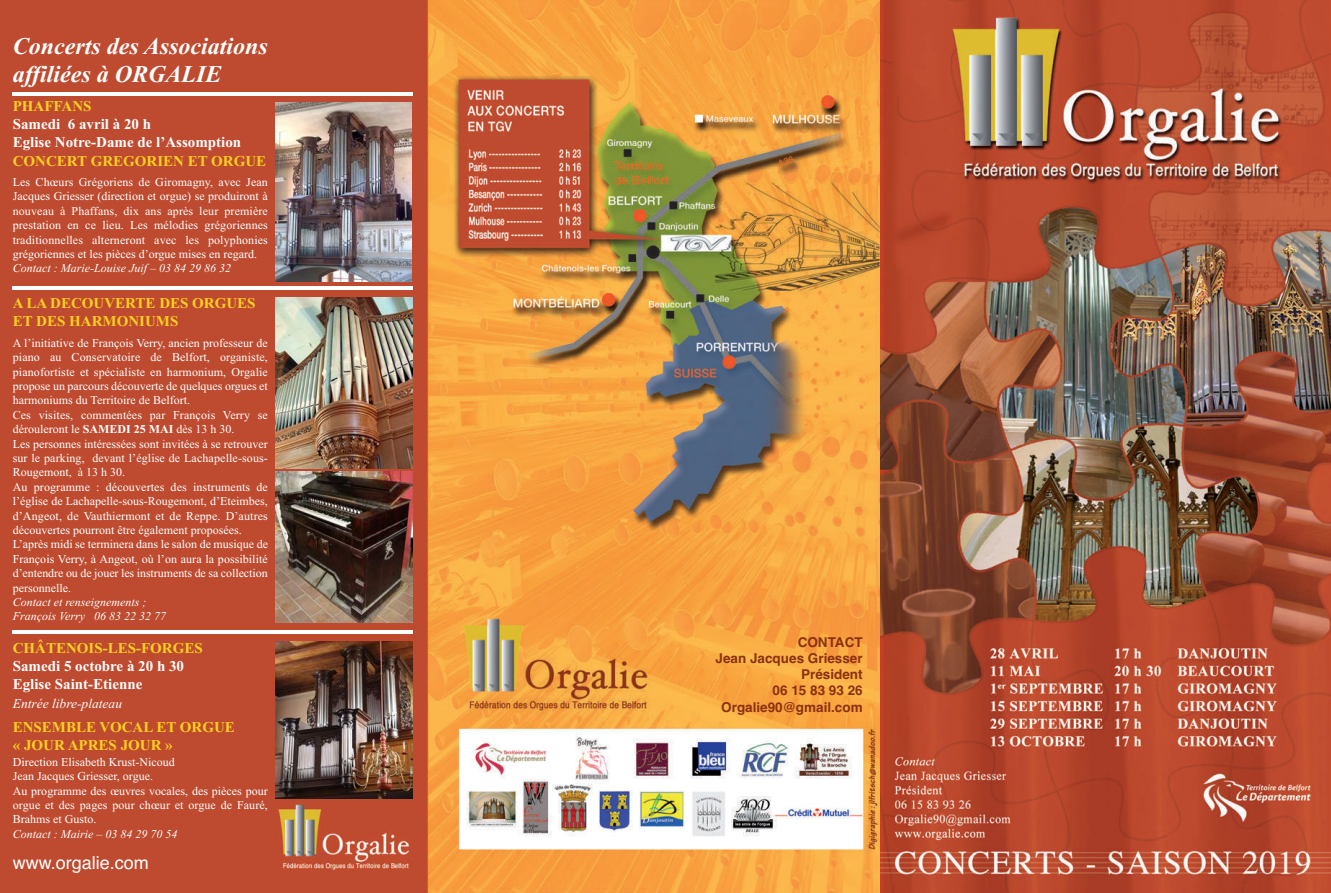
<style>
.page{position:relative;width:1331px;height:893px;background:#fff}
.page>*{position:absolute;margin:0;border:0;box-sizing:border-box;transform-origin:0 0}
.t1{font:italic 700 24px/28.8px "Times New Roman";color:#fff}
.t2{font:18px "Helvetica";color:#fff}
.t3{font:700 15px/18.3px "Times New Roman";color:#ffd01f}
.t4{font:700 15px/18px "Times New Roman";color:#fff}
.t5{font:700 13.5px/16.2px "Helvetica";color:#8b3111;text-align:right}
.t6{font:italic 13.5px "Times New Roman";color:#fff}
.t7{font:12px/14.4px "Times New Roman";color:#fff}
.t8{font:italic 12px/14.4px "Times New Roman";color:#fff}
.s1{font-weight:700}
</style>
<div class="page">
<img style="left:0;top:0;width:880px;height:893px">
<img style="left:880px;top:0;width:451px;height:893px">
<img style="left:276px;top:103px;width:136px;height:178px">
<img style="left:276px;top:298px;width:136px;height:170px">
<img style="left:276px;top:472px;width:136px;height:150px">
<img style="left:276px;top:641px;width:136px;height:158px">
<hr style="left:12px;top:93px;width:400px;height:3px;background:#fff">
<hr style="left:12px;top:287px;width:400px;height:3px;background:#fff">
<hr style="left:12px;top:631px;width:400px;height:3px;background:#fff">
<h1 class="t1" style="left:13px;top:31px;width:257px">Concerts des Associations affiliées à ORGALIE</h1>
<p class="t3" style="left:13px;top:97px;width:80px">PHAFFANS</p>
<p class="t4" style="left:13px;top:115px;width:230px">Samedi 6 avril à 20 h<br>Eglise Notre-Dame de l’Assomption</p>
<p class="t3" style="left:13px;top:151px;width:255px">CONCERT GREGORIEN ET ORGUE</p>
<p class="t7" style="left:13px;top:175px;width:257px;text-align:justify">Les Chœurs Grégoriens de Giromagny, avec Jean Jacques Griesser (direction et orgue) se produiront à nouveau à Phaffans, dix ans après leur première prestation en ce lieu. Les mélodies grégoriennes traditionnelles alterneront avec les polyphonies grégoriennes et les pièces d’orgue mises en regard.</p>
<p class="t8" style="left:13px;top:261px;width:220px">Contact : Marie-Louise Juif – 03 84 29 86 32</p>
<p class="t3" style="left:13px;top:294px;width:244px">A LA DECOUVERTE DES ORGUES<br>ET DES HARMONIUMS</p>
<p class="t7" style="left:13px;top:335px;width:257px">A l’initiative de François Verry, ancien professeur de piano au Conservatoire de Belfort, organiste, pianofortiste et spécialiste en harmonium, Orgalie propose un parcours découverte de quelques orgues et harmoniums du Territoire de Belfort.<br>Ces visites, commentées par François Verry se dérouleront le <span class="s1">SAMEDI 25 MAI</span> dès 13 h 30.<br>Les personnes intéressées sont invitées à se retrouver sur le parking, devant l’église de Lachapelle-sous-Rougemont, à 13 h 30.<br>Au programme : découvertes des instruments de l’église de Lachapelle-sous-Rougemont, d’Eteimbes, d’Angeot, de Vauthiermont et de Reppe. D’autres découvertes pourront être également proposées.<br>L’après midi se terminera dans le salon de musique de François Verry, à Angeot, où l’on aura la possibilité d’entendre ou de jouer les instruments de sa collection personnelle.</p>
<p class="t8" style="left:13px;top:595px;width:155px">Contact et renseignements ;<br>François Verry 06 83 22 32 77</p>
<p class="t3" style="left:13px;top:639px;width:192px">CHÂTENOIS-LES-FORGES</p>
<p class="t4" style="left:13px;top:657px;width:173px">Samedi 5 octobre à 20 h 30<br>Eglise Saint-Etienne</p>
<p class="t6" style="left:13px;top:695px;width:111px">Entrée libre-plateau</p>
<p class="t3" style="left:13px;top:717px;width:224px">ENSEMBLE VOCAL ET ORGUE « JOUR APRES JOUR »</p>
<p class="t7" style="left:13px;top:754px;width:257px">Direction Elisabeth Krust-Nicoud<br>Jean Jacques Griesser, orgue.<br>Au programme des œuvres vocales, des pièces pour orgue et des pages pour chœur et orgue de Fauré, Brahms et Gusto.</p>
<p class="t8" style="left:13px;top:826px;width:166px">Contact : Mairie – 03 84 29 70 54</p>
<h2 class="t2" style="left:13px;top:852px;width:138px">www.orgalie.com</h2>
<p class="t5" style="left:716px;top:634px;width:149px">CONTACT<br>Jean Jacques Griesser<br>Président<br>06 15 83 93 26<br>Orgalie90@gmail.com</p>
</div>
